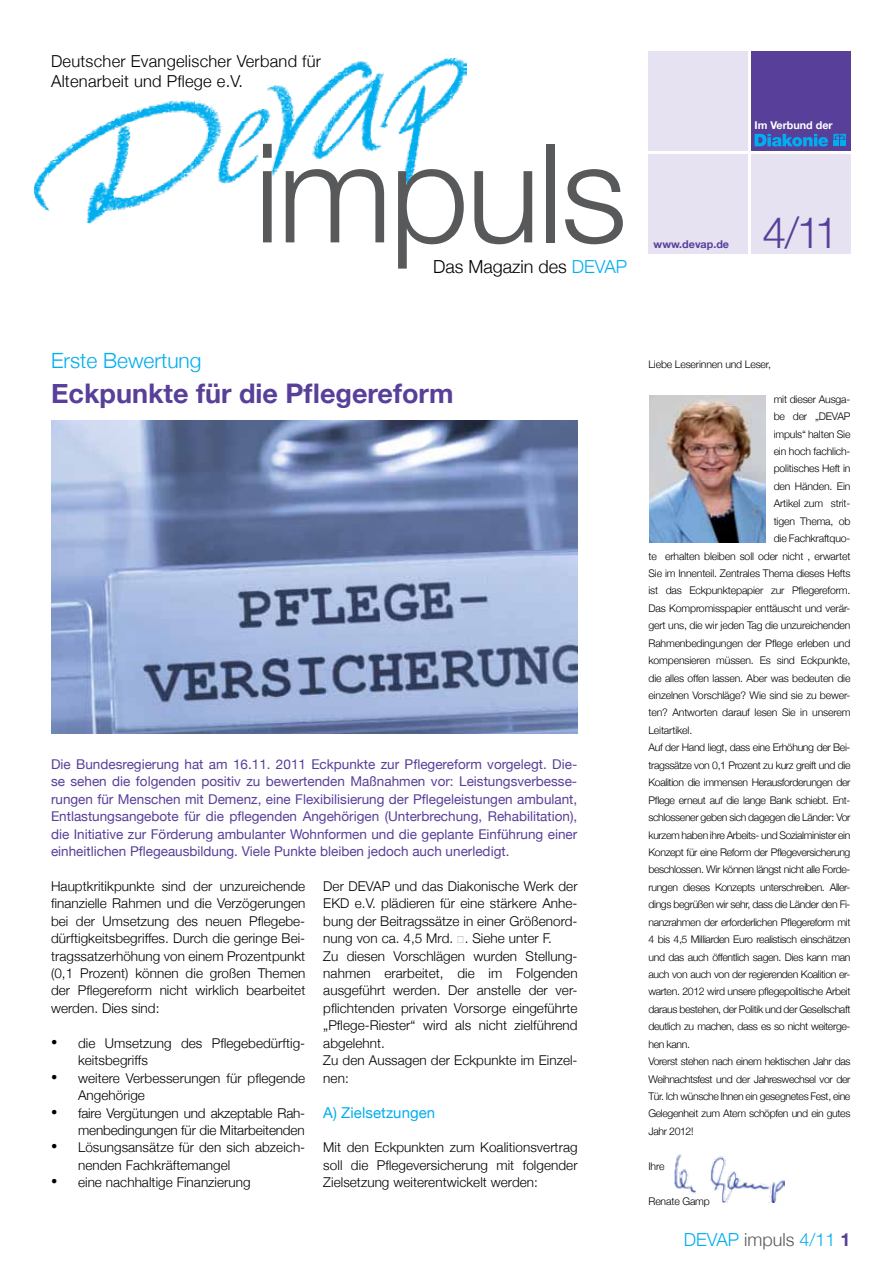
<style>
.page{position:relative;width:893px;height:1263px;background:#fff}
.page>*{position:absolute;margin:0;border:0;box-sizing:border-box;transform-origin:0 0}
.t1{font:300 138px "Helvetica Neue";letter-spacing:-.02em;color:#58595b}
.t2{font:300 43.05px "Helvetica Neue";color:#583f99}
.t3{font:700 27px "Helvetica Neue";color:#583f99}
.t4{font:300 21px "Helvetica Neue";color:#00aeef}
.t5{font:300 18px "Helvetica Neue";color:#000}
.t6{font:300 18px "Helvetica Neue";color:#00aeef}
.t7{font:300 16.5px/19.8px "Helvetica Neue";letter-spacing:.015em;color:#000}
.t8{font:15px "Helvetica Neue";letter-spacing:.005em;color:#00aeef}
.t9{font:300 13.5px/17.4px "Helvetica Neue";letter-spacing:.005em;color:#000}
.t10{font:13.5px/17.4px "Helvetica Neue";color:#583f99;text-align:justify}
.t11{font:700 10.8px "Helvetica Neue";color:#fff}
.t12{font:700 10.8px "Helvetica Neue";color:#583f99}
.t13{font:300 10.5px "Helvetica Neue";letter-spacing:-.035em;color:#000}
.t14{font:300 10.5px "Helvetica Neue";letter-spacing:-.015em;color:#000}
.s1{color:#00aeef}
.s2{font-family:"Times New Roman";font-weight:400;font-size:18px}
.s3{color:#58595b}
.s4{font-weight:700;color:#583f99}
</style>
<div class="page">
<div style="left:751px;top:51px;width:99px;height:100px;background:#583f99"></div>
<div style="left:648px;top:51px;width:100px;height:100px;background:#e6e2f1"></div>
<div style="left:648px;top:154px;width:100px;height:99px;background:#e6e2f1"></div>
<div style="left:751px;top:154px;width:99px;height:99px;background:#e6e2f1"></div>
<svg style="left:754px;top:134px;width:92px;height:13px"></svg>
<img style="left:34px;top:58px;width:432px;height:165px">
<img style="left:674px;top:1154px;width:110px;height:48px">
<img style="left:650px;top:395px;width:115px;height:147px">
<img style="left:51px;top:420px;width:527px;height:314px">
<p class="t7" style="left:51px;top:50px;width:272px">Deutscher Evangelischer Verband für<br>Altenarbeit und Pflege e.V.</p>
<h1 class="t1" style="left:255px;top:82px;width:374px">impuls</h1>
<h3 class="t5" style="left:433px;top:252px;width:196px">Das Magazin des <span class="s1">DEVAP</span></h3>
<p class="t11" style="left:754px;top:116px;width:80px">Im Verbund der</p>
<p class="t12" style="left:654px;top:234px;width:77px">www.devap.de</p>
<h2 class="t2" style="left:762px;top:198px;width:78px">4/11</h2>
<h3 class="t4" style="left:51px;top:343px;width:152px">Erste Bewertung</h3>
<h3 class="t3" style="left:51px;top:369px;width:404px">Eckpunkte für die Pflegereform</h3>
<p class="t10" style="left:51px;top:754px;width:528px">Die Bundesregierung hat am 16.11. 2011 Eckpunkte zur Pflegereform vorgelegt. Die&shy;se sehen die folgenden positiv zu bewertenden Maßnahmen vor: Leistungsverbesse&shy;rungen für Menschen mit Demenz, eine Flexibilisierung der Pflegeleistungen ambulant, Entlastungsangebote für die pflegenden Angehörigen (Unterbrechung, Rehabilitation), die Initiative zur Förderung ambulanter Wohnformen und die geplante Einführung einer einheitlichen Pflegeausbildung. Viele Punkte bleiben jedoch auch unerledigt.</p>
<p class="t9" style="left:51px;top:876px;width:256px;text-align:justify">Hauptkritikpunkte sind der unzureichende finanzielle Rahmen und die Verzögerungen bei der Umsetzung des neuen Pflegebe&shy;dürftigkeitsbegriffes. Durch die geringe Bei&shy;tragssatzerhöhung von einem Prozentpunkt (0,1 Prozent) können die großen Themen der Pflegereform nicht wirklich bearbeitet werden. Dies sind:</p>
<p class="t9" style="left:78px;top:1033px;width:229px;text-indent:-27px"><span class="s2">•</span> die Umsetzung des Pflegebedürftig&shy;keitsbegriffs</p>
<p class="t9" style="left:78px;top:1068px;width:229px;text-indent:-27px"><span class="s2">•</span> weitere Verbesserungen für pflegende<br>Angehörige</p>
<p class="t9" style="left:51px;top:1103px;width:256px;text-align:right"><span class="s2">•</span> faire Vergütungen und akzeptable Rah&shy;menbedingungen für die Mitarbeitenden</p>
<p class="t9" style="left:78px;top:1138px;width:229px;text-indent:-27px"><span class="s2">•</span> Lösungsansätze für den sich abzeich&shy;nenden Fachkräftemangel</p>
<p class="t9" style="left:51px;top:1173px;width:201px"><span class="s2">•</span> eine nachhaltige Finanzierung</p>
<p class="t9" style="left:323px;top:877px;width:256px">Der DEVAP und das Diakonische Werk der EKD e.V. plädieren für eine stärkere Anhe&shy;bung der Beitragssätze in einer Größenord&shy;nung von ca. 4,5 Mrd. €. Siehe unter F.<br>Zu diesen Vorschlägen wurden Stellung&shy;nahmen erarbeitet, die im Folgenden ausgeführt werden. Der anstelle der ver&shy;pflichtenden privaten Vorsorge eingeführte „Pflege-Riester“ wird als nicht zielführend abgelehnt.<br>Zu den Aussagen der Eckpunkte im Einzel&shy;nen:</p>
<p class="t8" style="left:323px;top:1099px;width:113px">A) Zielsetzungen</p>
<p class="t9" style="left:323px;top:1138px;width:256px;text-align:justify">Mit den Eckpunkten zum Koalitionsvertrag soll die Pflegeversicherung mit folgender Zielsetzung weiterentwickelt werden:</p>
<p class="t14" style="left:648px;top:356px;width:124px">Liebe Leserinnen und Leser,</p>
<p class="t14" style="left:774px;top:390px;width:78px">mit dieser Ausga-</p>
<p class="t14" style="left:774px;top:408px;width:78px">be der „DEVAP</p>
<p class="t14" style="left:774px;top:425px;width:78px">impuls“ halten Sie</p>
<p class="t14" style="left:774px;top:443px;width:78px">ein hoch fachlich-</p>
<p class="t14" style="left:774px;top:460px;width:78px">politisches Heft in</p>
<p class="t14" style="left:774px;top:478px;width:78px">den Händen. Ein</p>
<p class="t14" style="left:774px;top:495px;width:78px">Artikel zum strit-</p>
<p class="t14" style="left:774px;top:512px;width:78px">tigen Thema, ob</p>
<p class="t14" style="left:774px;top:530px;width:78px">die Fachkraftquo-</p>
<p class="t14" style="left:648px;top:547px;width:203px">te erhalten bleiben soll oder nicht , erwartet</p>
<p class="t14" style="left:648px;top:565px;width:203px">Sie im Innenteil. Zentrales Thema dieses Hefts</p>
<p class="t14" style="left:648px;top:582px;width:203px">ist das Eckpunktepapier zur Pflegereform.</p>
<p class="t14" style="left:648px;top:600px;width:203px">Das Kompromisspapier enttäuscht und verär-</p>
<p class="t14" style="left:648px;top:617px;width:203px">gert uns, die wir jeden Tag die unzureichenden</p>
<p class="t14" style="left:648px;top:634px;width:203px">Rahmenbedingungen der Pflege erleben und</p>
<p class="t14" style="left:648px;top:652px;width:203px">kompensieren müssen. Es sind Eckpunkte,</p>
<p class="t14" style="left:648px;top:669px;width:203px">die alles offen lassen. Aber was bedeuten die</p>
<p class="t14" style="left:648px;top:687px;width:203px">einzelnen Vorschläge? Wie sind sie zu bewer-</p>
<p class="t14" style="left:648px;top:704px;width:203px">ten? Antworten darauf lesen Sie in unserem</p>
<p class="t14" style="left:648px;top:722px;width:45px">Leitartikel.</p>
<p class="t13" style="left:648px;top:739px;width:203px">Auf der Hand liegt, dass eine Erhöhung der Bei-</p>
<p class="t13" style="left:648px;top:756px;width:203px">tragssätze von 0,1 Prozent zu kurz greift und die</p>
<p class="t13" style="left:648px;top:774px;width:203px">Koalition die immensen Herausforderungen der</p>
<p class="t13" style="left:648px;top:791px;width:203px">Pflege erneut auf die lange Bank schiebt. Ent-</p>
<p class="t13" style="left:648px;top:809px;width:203px">schlossener geben sich dagegen die Länder: Vor</p>
<p class="t13" style="left:648px;top:826px;width:203px">kurzem haben ihre Arbeits- und Sozialminister ein</p>
<p class="t13" style="left:648px;top:844px;width:203px">Konzept für eine Reform der Pflegeversicherung</p>
<p class="t13" style="left:648px;top:861px;width:203px">beschlossen. Wir können längst nicht alle Forde-</p>
<p class="t13" style="left:648px;top:878px;width:203px">rungen dieses Konzepts unterschreiben. Aller-</p>
<p class="t13" style="left:648px;top:896px;width:203px">dings begrüßen wir sehr, dass die Länder den Fi-</p>
<p class="t13" style="left:648px;top:913px;width:203px">nanzrahmen der erforderlichen Pflegereform mit</p>
<p class="t13" style="left:648px;top:931px;width:203px">4 bis 4,5 Milliarden Euro realistisch einschätzen</p>
<p class="t13" style="left:648px;top:948px;width:203px">und das auch öffentlich sagen. Dies kann man</p>
<p class="t13" style="left:648px;top:966px;width:203px">auch von auch von der regierenden Koalition er-</p>
<p class="t13" style="left:648px;top:983px;width:203px">warten. 2012 wird unsere pflegepolitische Arbeit</p>
<p class="t13" style="left:648px;top:1001px;width:203px">daraus bestehen, der Politik und der Gesellschaft</p>
<p class="t13" style="left:648px;top:1018px;width:203px">deutlich zu machen, dass es so nicht weiterge-</p>
<p class="t13" style="left:648px;top:1035px;width:43px">hen kann.</p>
<p class="t13" style="left:648px;top:1053px;width:203px">Vorerst stehen nach einem hektischen Jahr das</p>
<p class="t13" style="left:648px;top:1070px;width:203px">Weihnachtsfest und der Jahreswechsel vor der</p>
<p class="t13" style="left:648px;top:1088px;width:203px">Tür. Ich wünsche Ihnen ein gesegnetes Fest, eine</p>
<p class="t13" style="left:648px;top:1105px;width:203px">Gelegenheit zum Atem schöpfen und ein gutes</p>
<p class="t13" style="left:648px;top:1123px;width:47px">Jahr 2012!</p>
<p class="t13" style="left:648px;top:1157px;width:18px">Ihre</p>
<p class="t14" style="left:648px;top:1192px;width:63px">Renate Gamp</p>
<h3 class="t6" style="left:684px;top:1225px;width:168px">DEVAP <span class="s3">impuls</span> 4/11 <span class="s4">1</span></h3>
</div>
